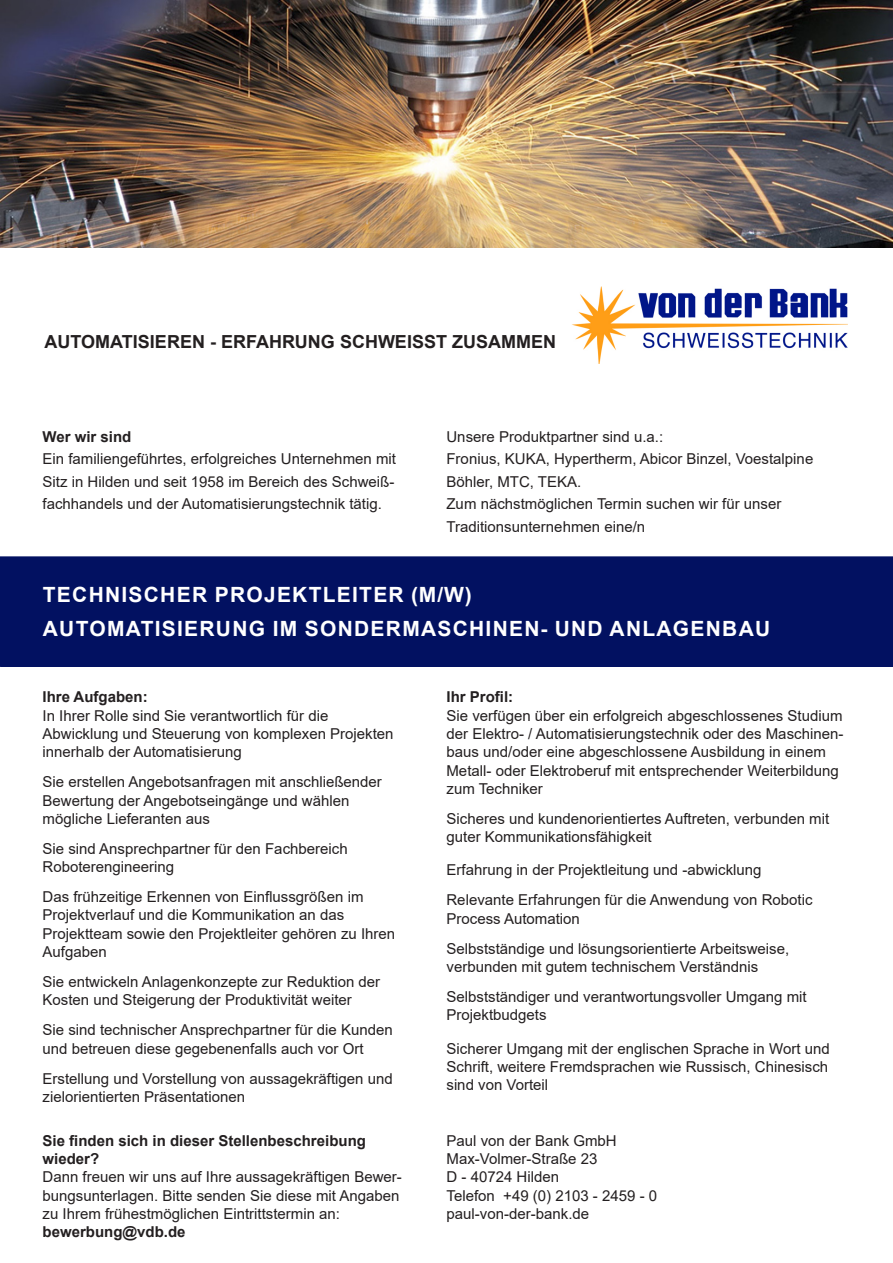
<style>
.page{position:relative;width:893px;height:1263px;background:#fff}
.page>*{position:absolute;margin:0;border:0;box-sizing:border-box;transform-origin:0 0}
.t1{font:700 21px "Arial";letter-spacing:.06em;color:#fff}
.t2{font:700 18px "Arial";color:#231f20}
.t3{font:15px/18.3px "Arial";color:#231f20}
.t4{font:700 15px/18.3px "Arial";color:#231f20}
</style>
<div class="page">
<img style="left:0;top:0;width:893px;height:247px">
<div style="left:1px;top:557px;width:891px;height:109px;background:#021161"></div>
<div style="left:0;top:556px;width:893px;height:111px;border:2px solid #021161"></div>
<img style="left:572px;top:286px;width:276px;height:77px">
<p class="t2" style="left:45px;top:329px;width:513px">AUTOMATISIEREN - ERFAHRUNG SCHWEISST ZUSAMMEN</p>
<p class="t4" style="left:43px;top:428px;width:90px">Wer wir sind</p>
<p class="t3" style="left:43px;top:448px;width:355px;line-height:22.5px;text-align:justify">Ein familiengeführtes, erfolgreiches Unternehmen mit Sitz in Hilden und seit 1958 im Bereich des Schweiß&shy;fachhandels und der Automatisierungstechnik tätig.</p>
<p class="t3" style="left:446px;top:427px;width:218px">Unsere Produktpartner sind u.a.:</p>
<p class="t3" style="left:446px;top:450px;width:368px">Fronius, KUKA, Hypertherm, Abicor Binzel, Voestalpine</p>
<p class="t3" style="left:446px;top:472px;width:136px">Böhler, MTC, TEKA.</p>
<p class="t3" style="left:446px;top:495px;width:336px">Zum nächstmöglichen Termin suchen wir für unser</p>
<p class="t3" style="left:446px;top:517px;width:200px">Traditionsunternehmen eine/n</p>
<p class="t1" style="left:43px;top:580px;width:430px">TECHNISCHER PROJEKTLEITER (M/W)</p>
<p class="t1" style="left:43px;top:614px;width:729px">AUTOMATISIERUNG IM SONDERMASCHINEN- UND ANLAGENBAU</p>
<p class="t4" style="left:43px;top:688px;width:107px">Ihre Aufgaben:</p>
<p class="t3" style="left:43px;top:706px;width:287px">In Ihrer Rolle sind Sie verantwortlich für die</p>
<p class="t3" style="left:43px;top:724px;width:352px">Abwicklung und Steuerung von komplexen Projekten innerhalb der Automatisierung</p>
<p class="t3" style="left:43px;top:773px;width:341px">Sie erstellen Angebotsanfragen mit anschließender<br>Bewertung der Angebotseingänge und wählen</p>
<p class="t3" style="left:43px;top:809px;width:169px">mögliche Lieferanten aus</p>
<p class="t3" style="left:43px;top:839px;width:307px">Sie sind Ansprechpartner für den Fachbereich</p>
<p class="t3" style="left:43px;top:858px;width:133px">Roboterengineering</p>
<p class="t3" style="left:43px;top:888px;width:322px">Das frühzeitige Erkennen von Einflussgrößen im</p>
<p class="t3" style="left:43px;top:906px;width:303px">Projektverlauf und die Kommunikation an das</p>
<p class="t3" style="left:43px;top:924px;width:354px">Projektteam sowie den Projektleiter gehören zu Ihren<br>Aufgaben</p>
<p class="t3" style="left:43px;top:972px;width:339px">Sie entwickeln Anlagenkonzepte zur Reduktion der<br>Kosten und Steigerung der Produktivität weiter</p>
<p class="t3" style="left:43px;top:1021px;width:352px">Sie sind technischer Ansprechpartner für die Kunden und betreuen diese gegebenenfalls auch vor Ort</p>
<p class="t3" style="left:43px;top:1069px;width:352px">Erstellung und Vorstellung von aussagekräftigen und zielorientierten Präsentationen</p>
<p class="t4" style="left:43px;top:1131px;width:325px">Sie finden sich in dieser Stellenbeschreibung wieder?</p>
<p class="t3" style="left:43px;top:1168px;width:361px">Dann freuen wir uns auf Ihre aussagekräftigen Bewer&shy;bungsunterlagen. Bitte senden Sie diese mit Angaben zu Ihrem frühestmöglichen Eintrittstermin an:</p>
<p class="t4" style="left:43px;top:1223px;width:144px">bewerbung@vdb.de</p>
<p class="t4" style="left:446px;top:688px;width:68px">Ihr Profil:</p>
<p class="t3" style="left:446px;top:706px;width:398px">Sie verfügen über ein erfolgreich abgeschlossenes Studium der Elektro- / Automatisierungstechnik oder des Maschinen&shy;baus und/oder eine abgeschlossene Ausbildung in einem Metall- oder Elektroberuf mit entsprechender Weiterbildung zum Techniker</p>
<p class="t3" style="left:446px;top:809px;width:384px">Sicheres und kundenorientiertes Auftreten, verbunden mit guter Kommunikationsfähigkeit</p>
<p class="t3" style="left:446px;top:861px;width:317px">Erfahrung in der Projektleitung und -abwicklung</p>
<p class="t3" style="left:446px;top:891px;width:368px">Relevante Erfahrungen für die Anwendung von Robotic<br>Process Automation</p>
<p class="t3" style="left:446px;top:939px;width:344px">Selbstständige und lösungsorientierte Arbeitsweise,</p>
<p class="t3" style="left:446px;top:957px;width:313px">verbunden mit gutem technischem Verständnis</p>
<p class="t3" style="left:446px;top:987px;width:362px">Selbstständiger und verantwortungsvoller Umgang mit</p>
<p class="t3" style="left:446px;top:1006px;width:102px">Projektbudgets</p>
<p class="t3" style="left:446px;top:1039px;width:385px;text-align:justify">Sicherer Umgang mit der englischen Sprache in Wort und Schrift, weitere Fremdsprachen wie Russisch, Chinesisch sind von Vorteil</p>
<p class="t3" style="left:447px;top:1131px;width:172px">Paul von der Bank GmbH</p>
<p class="t3" style="left:447px;top:1149px;width:152px">Max-Volmer-Straße 23</p>
<p class="t3" style="left:447px;top:1168px;width:114px">D - 40724 Hilden</p>
<p class="t3" style="left:447px;top:1186px;width:212px">Telefon +49 (0) 2103 - 2459 - 0</p>
<p class="t3" style="left:447px;top:1205px;width:144px">paul-von-der-bank.de</p>
</div>
